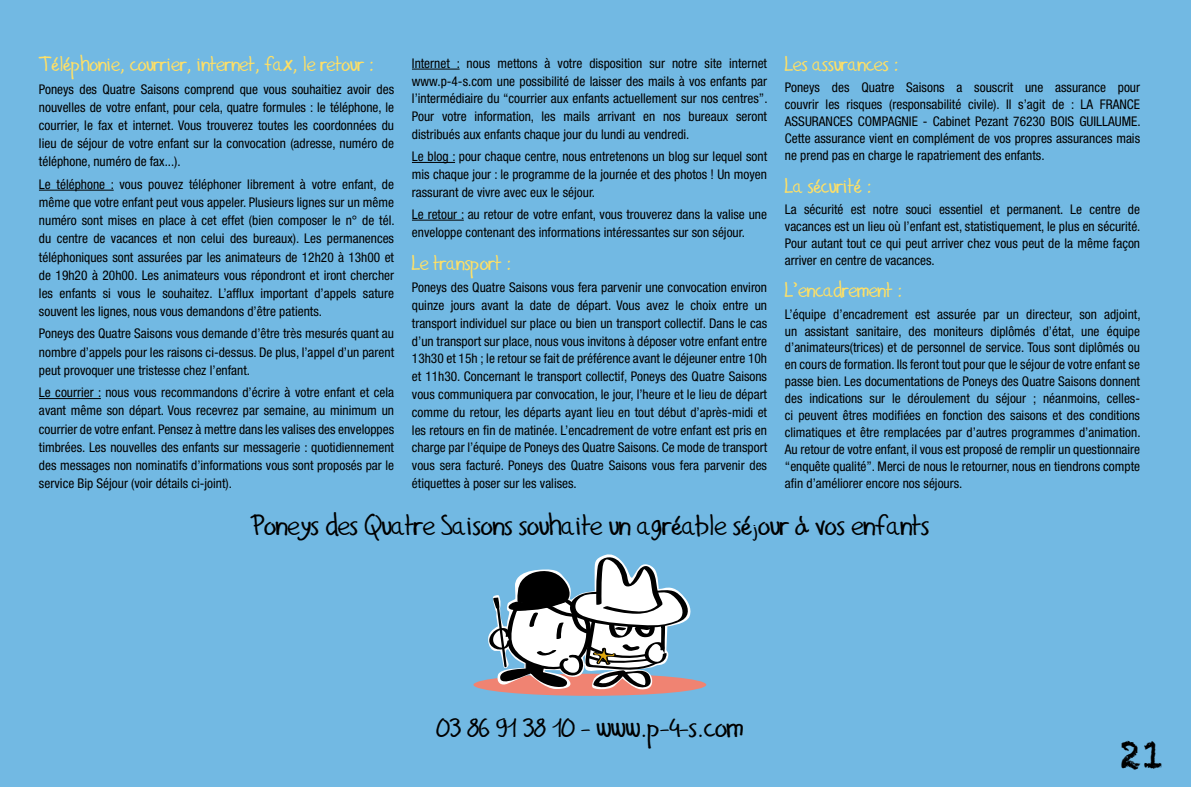
<style>
.page{position:relative;width:1191px;height:787px;background:#72b9e3}
.page>*{position:absolute;margin:0;border:0;box-sizing:border-box;transform-origin:0 0}
.t1{font:38.25px "Chalkduster";color:#000}
.t2{font:26.7px "Gilles'Comic Font";color:#000}
.t3{font:19.35px "Gilles'Comic Font";color:#ffe066}
.t4{font:condensed 13.35px/18.1px "Helvetica Neue";color:#000;text-align:justify}
</style>
<div class="page">
<hr style="left:39px;top:190px;width:75px;height:1px;background:#000">
<hr style="left:39px;top:398px;width:62px;height:1px;background:#000">
<hr style="left:412px;top:69px;width:47px;height:1px;background:#000">
<hr style="left:412px;top:162px;width:43px;height:1px;background:#000">
<hr style="left:412px;top:220px;width:52px;height:1px;background:#000">
<div style="left:473px;top:673px;width:233px;height:22px;background:#f08372;border-radius:50%"></div>
<svg style="left:487px;top:554px;width:205px;height:136px"></svg>
<h3 class="t3" style="left:39px;top:52px;width:336px">Téléphonie, courrier, internet, fax, le retour :</h3>
<p class="t4" style="left:39px;top:80px;width:357px">Poneys des Quatre Saisons comprend que vous souhaitiez avoir des nouvelles de votre enfant, pour cela, quatre formules : le téléphone, le courrier, le fax et internet. Vous trouverez toutes les coordonnées du lieu de séjour de votre enfant sur la convocation (adresse, numéro de téléphone, numéro de fax...).</p>
<p class="t4" style="left:39px;top:175px;width:357px">Le téléphone : vous pouvez téléphoner librement à votre enfant, de même que votre enfant peut vous appeler. Plusieurs lignes sur un même numéro sont mises en place à cet effet (bien composer le n° de tél. du centre de vacances et non celui des bureaux). Les permanences téléphoniques sont assurées par les animateurs de 12h20 à 13h00 et de 19h20 à 20h00. Les animateurs vous répondront et iront chercher les enfants si vous le souhaitez. L’afflux important d’appels sature souvent les lignes, nous vous demandons d’être patients.</p>
<p class="t4" style="left:39px;top:324px;width:357px">Poneys des Quatre Saisons vous demande d’être très mesurés quant au nombre d’appels pour les raisons ci-dessus. De plus, l’appel d’un parent peut provoquer une tristesse chez l’enfant.</p>
<p class="t4" style="left:39px;top:383px;width:357px">Le courrier : nous vous recommandons d’écrire à votre enfant et cela avant même son départ. Vous recevrez par semaine, au minimum un courrier de votre enfant. Pensez à mettre dans les valises des enveloppes timbrées. Les nouvelles des enfants sur messagerie : quotidiennement des messages non nominatifs d’informations vous sont proposés par le service Bip Séjour (voir détails ci-joint).</p>
<h3 class="t3" style="left:785px;top:52px;width:115px">Les assurances :</h3>
<p class="t4" style="left:785px;top:79px;width:357px;line-height:17px">Poneys des Quatre Saisons a souscrit une assurance pour couvrir les risques (responsabilité civile). Il s’agit de : LA FRANCE ASSURANCES COMPAGNIE - Cabinet Pezant 76230 BOIS GUILLAUME.<br>Cette assurance vient en complément de vos propres assurances mais ne prend pas en charge le rapatriement des enfants.</p>
<h3 class="t3" style="left:785px;top:174px;width:88px">La sécurité :</h3>
<p class="t4" style="left:785px;top:201px;width:357px;line-height:17px">La sécurité est notre souci essentiel et permanent. Le centre de vacances est un lieu où l’enfant est, statistiquement, le plus en sécurité.<br>Pour autant tout ce qui peut arriver chez vous peut de la même façon arriver en centre de vacances.</p>
<h3 class="t3" style="left:785px;top:278px;width:119px">L’encadrement :</h3>
<p class="t4" style="left:785px;top:305px;width:357px;line-height:17px">L’équipe d’encadrement est assurée par un directeur, son adjoint, un assistant sanitaire, des moniteurs diplômés d’état, une équipe d’animateurs(trices) et de personnel de service. Tous sont diplômés ou en cours de formation. Ils feront tout pour que le séjour de votre enfant se passe bien. Les documentations de Poneys des Quatre Saisons donnent des indications sur le déroulement du séjour ; néanmoins, celles&shy;ci peuvent êtres modifiées en fonction des saisons et des conditions climatiques et être remplacées par d’autres programmes d’animation.<br>Au retour de votre enfant, il vous est proposé de remplir un questionnaire “enquête qualité”. Merci de nous le retourner, nous en tiendrons compte afin d’améliorer encore nos séjours.</p>
<h2 class="t2" style="left:250px;top:509px;width:680px">Poneys des Quatre Saisons souhaite un agréable séjour à vos enfants</h2>
<p class="t4" style="left:412px;top:54px;width:357px">Internet : nous mettons à votre disposition sur notre site internet www.p-4-s.com une possibilité de laisser des mails à vos enfants par l’intermédiaire du “courrier aux enfants actuellement sur nos centres”.<br>Pour votre information, les mails arrivant en nos bureaux seront distribués aux enfants chaque jour du lundi au vendredi.</p>
<p class="t4" style="left:412px;top:147px;width:357px">Le blog : pour chaque centre, nous entretenons un blog sur lequel sont mis chaque jour : le programme de la journée et des photos ! Un moyen rassurant de vivre avec eux le séjour.</p>
<p class="t4" style="left:412px;top:205px;width:357px">Le retour : au retour de votre enfant, vous trouverez dans la valise une enveloppe contenant des informations intéressantes sur son séjour.</p>
<h3 class="t3" style="left:412px;top:251px;width:103px">Le transport :</h3>
<p class="t4" style="left:412px;top:278px;width:357px">Poneys des Quatre Saisons vous fera parvenir une convocation environ quinze jours avant la date de départ. Vous avez le choix entre un transport individuel sur place ou bien un transport collectif. Dans le cas d’un transport sur place, nous vous invitons à déposer votre enfant entre 13h30 et 15h ; le retour se fait de préférence avant le déjeuner entre 10h et 11h30. Concernant le transport collectif, Poneys des Quatre Saisons vous communiquera par convocation, le jour, l’heure et le lieu de départ comme du retour, les départs ayant lieu en tout début d’après-midi et les retours en fin de matinée. L’encadrement de votre enfant est pris en charge par l’équipe de Poneys des Quatre Saisons. Ce mode de transport vous sera facturé. Poneys des Quatre Saisons vous fera parvenir des étiquettes à poser sur les valises.</p>
<h2 class="t2" style="left:436px;top:710px;width:308px">03 86 91 38 10 - www.p-4-s.com</h2>
<h1 class="t1" style="left:1119px;top:732px;width:46px">21</h1>
</div>
